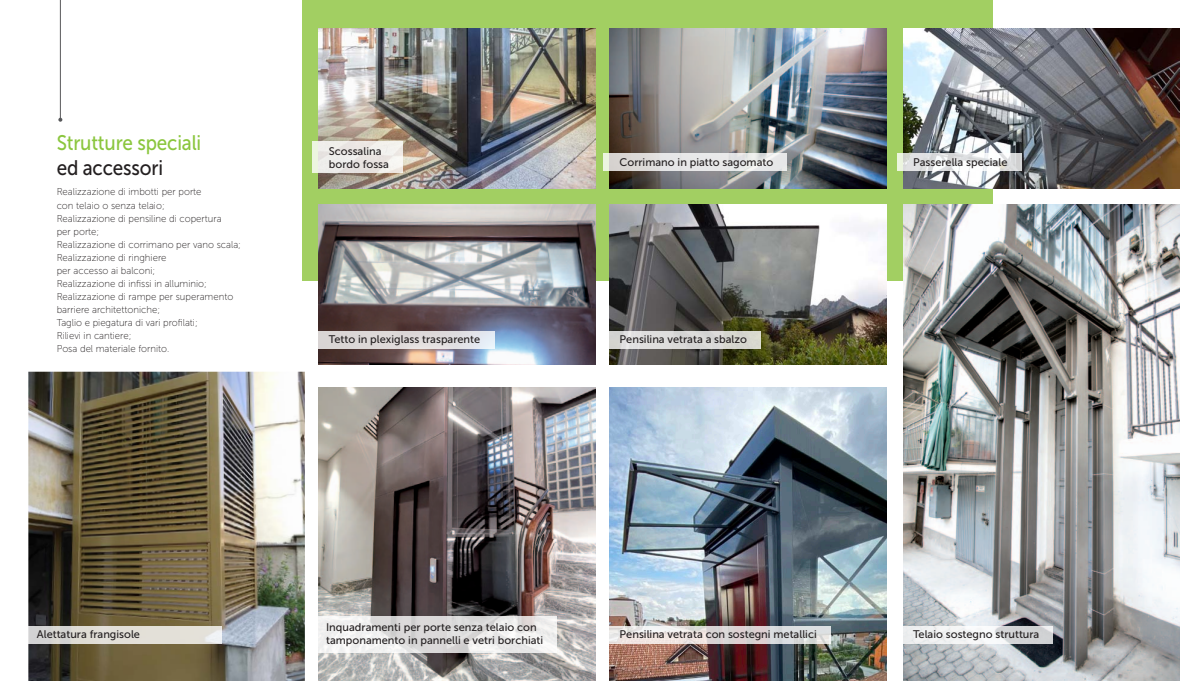
<style>
.page{position:relative;width:1191px;height:681px;background:#fff}
.page>*{position:absolute;margin:0;border:0;box-sizing:border-box;transform-origin:0 0}
.t1{font:21px "Museo Sans 500";letter-spacing:-.01em;color:#8bc63e;scale:.9 1}
.t2{font:21px "Museo Sans 500";letter-spacing:-.01em;color:#231f20;scale:.9 1}
.t3{font:11px/13.2px "Museo Sans 500";color:#231f20}
.t4{font:10px/13px "Museo Sans 100";color:#231f20;scale:.96 1}
</style>
<div class="page">
<div style="left:302px;top:0;width:690px;height:281px;background:#a2cf62"></div>
<img style="left:319px;top:387px;width:276px;height:293px">
<img style="left:28px;top:371px;width:277px;height:309px">
<img style="left:609px;top:387px;width:277px;height:293px">
<img style="left:903px;top:204px;width:276px;height:476px">
<img style="left:609px;top:28px;width:277px;height:161px">
<img style="left:319px;top:28px;width:276px;height:161px">
<img style="left:609px;top:204px;width:277px;height:160px">
<img style="left:319px;top:204px;width:276px;height:160px">
<img style="left:903px;top:28px;width:276px;height:161px">
<svg style="left:318px;top:616px;width:238px;height:36px"></svg>
<svg style="left:609px;top:626px;width:221px;height:17px;background:#e2dedd"></svg>
<svg style="left:903px;top:626px;width:150px;height:17px;fill:#eff0f1"></svg>
<div style="left:603px;top:154px;width:184px;height:17px;background:linear-gradient(to right,#dcdad6,#eceef0)"></div>
<div style="left:312px;top:141px;width:91px;height:31px;background:#edede9"></div>
<svg style="left:609px;top:331px;width:152px;height:17px;background:#d9d9d6"></svg>
<svg style="left:318px;top:331px;width:176px;height:17px;background:#dedbdd"></svg>
<svg style="left:897px;top:154px;width:124px;height:17px;background:#e5e7e6"></svg>
<svg style="left:28px;top:626px;width:194px;height:17px;background:#dfddd8"></svg>
<hr style="left:60px;top:0;width:1px;height:120px;background:#57585a">
<svg style="left:58px;top:118px;width:4px;height:4px"></svg>
<h1 class="t1" style="left:57px;top:131px;width:162px">Strutture speciali</h1>
<h1 class="t2" style="left:57px;top:157px;width:120px">ed accessori</h1>
<p class="t4" style="left:57px;top:185px;width:193px">Realizzazione di imbotti per porte<br>con telaio o senza telaio;<br>Realizzazione di pensiline di copertura<br>per porte;<br>Realizzazione di corrimano per vano scala;<br>Realizzazione di ringhiere<br>per accesso ai balconi;<br>Realizzazione di infissi in alluminio;<br>Realizzazione di rampe per superamento barriere architettoniche;<br>Taglio e piegatura di vari profilati;<br>Rilievi in cantiere;<br>Posa del materiale fornito.</p>
<p class="t3" style="left:329px;top:144px;width:62px">Scossalina bordo fossa</p>
<p class="t3" style="left:619px;top:155px;width:155px">Corrimano in piatto sagomato</p>
<p class="t3" style="left:329px;top:332px;width:153px">Tetto in plexiglass trasparente</p>
<p class="t3" style="left:619px;top:332px;width:129px">Pensilina vetrata a sbalzo</p>
<p class="t3" style="left:913px;top:155px;width:96px">Passerella speciale</p>
<p class="t3" style="left:37px;top:627px;width:105px">Alettatura frangisole</p>
<p class="t3" style="left:326px;top:620px;width:219px">Inquadramenti per porte senza telaio con tamponamento in pannelli e vetri borchiati</p>
<p class="t3" style="left:619px;top:627px;width:199px">Pensilina vetrata con sostegni metallici</p>
<p class="t3" style="left:913px;top:627px;width:128px">Telaio sostegno struttura</p>
</div>
